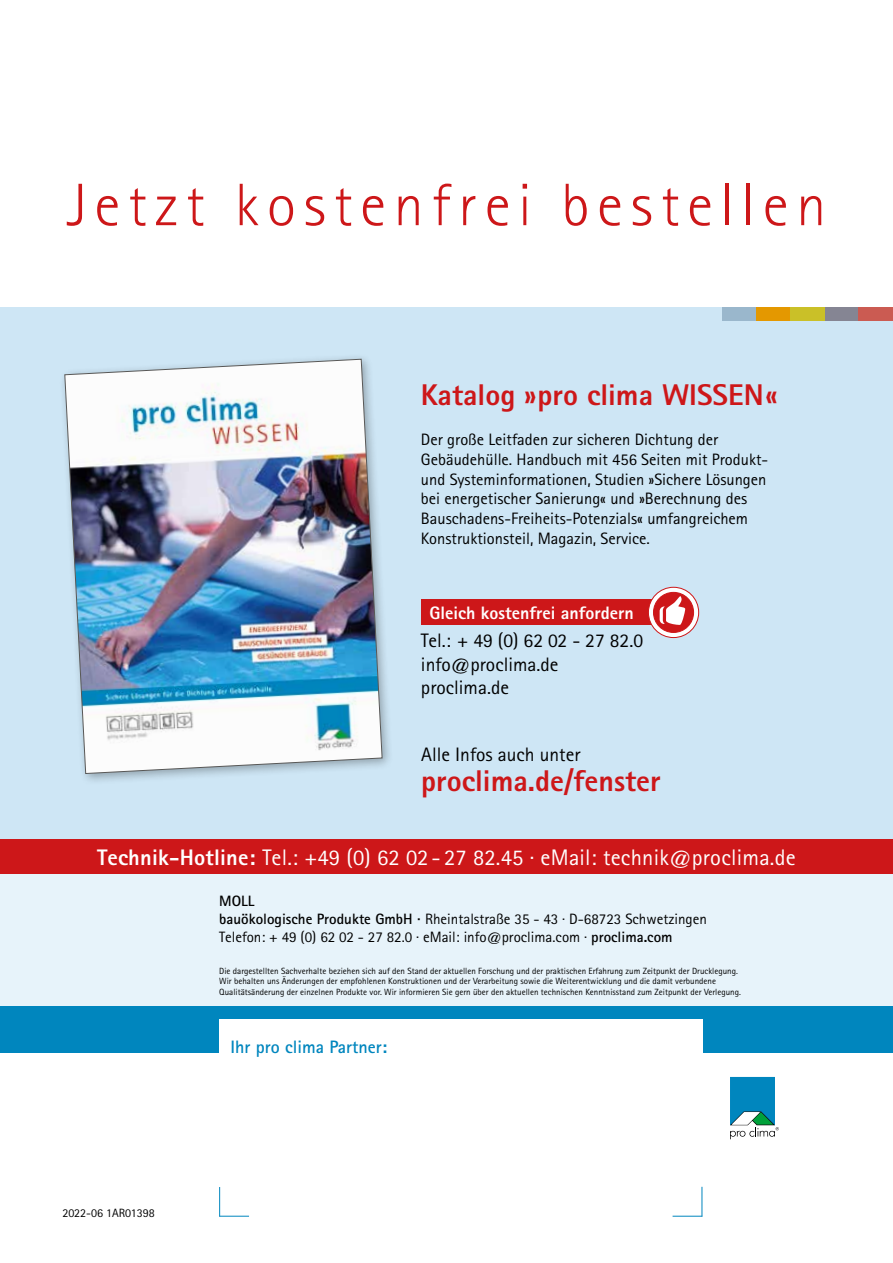
<style>
.page{position:relative;width:893px;height:1263px;background:#fff}
.page>*{position:absolute;margin:0;border:0;box-sizing:border-box;transform-origin:0 0}
.t1{font:300 60px "Rotis Sans Serif Pro";letter-spacing:.13em;color:#cd1719}
.t2{font:800 30px "Rotis Sans Serif Pro";color:#cd1719}
.t3{font:22.5px "Rotis Sans Serif Pro";letter-spacing:.01em;color:#fff}
.t4{font:19.5px/23.4px "Rotis Sans Serif Pro";color:#000}
.t5{font:800 18px "Rotis Sans Serif Pro";color:#fff}
.t6{font:700 18px "Rotis Sans Serif Pro";color:#0086be}
.t7{font:16.5px/19.8px "Rotis Sans Serif Pro";color:#000}
.t8{font:15px/18px "Rotis Sans Serif Pro";color:#000}
.t9{font:12px "Rotis Sans Serif Pro";color:#000}
.t10{font:9px/10.8px "Rotis Sans Serif Pro";color:#000}
.s1{font-weight:800}
.s2{font-weight:700}
</style>
<div class="page">
<div style="left:0;top:307px;width:893px;height:705px;background:#cee6f5"></div>
<div style="left:0;top:847px;width:893px;height:165px;background:#e7f3fa"></div>
<div style="left:0;top:1006px;width:893px;height:46px;background:#0086be"></div>
<svg style="left:730px;top:1077px;width:49px;height:62px"></svg>
<div style="left:219px;top:1019px;width:483px;height:197px;background:#fff"></div>
<svg style="left:219px;top:1187px;width:1px;height:29px"></svg>
<hr style="left:219px;top:1216px;width:30px;height:1px;background:#0086be">
<svg style="left:673px;top:1187px;width:30px;height:30px"></svg>
<div style="left:0;top:840px;width:893px;height:34px;background:#cd1719"></div>
<div style="left:59px;top:353px;width:335px;height:432px;background:#000;opacity:.3"></div>
<img style="left:65px;top:359px;width:317px;height:415px">
<div style="left:421px;top:600px;width:265px;height:25px;background:#cd1719"></div>
<svg style="left:648px;top:587px;width:51px;height:50px"></svg>
<div style="left:648px;top:587px;width:51px;height:51px;border:1px solid #cd1719;border-radius:50%"></div>
<div style="left:653px;top:592px;width:41px;height:40px;background:#cd1719;border-radius:50%"></div>
<div style="left:653px;top:592px;width:41px;height:41px;border:1px solid #cd1719;border-radius:50%"></div>
<svg style="left:660px;top:596px;width:25px;height:29px"></svg>
<div style="left:723px;top:307px;width:34px;height:13px;background:#9ab7cc"></div>
<div style="left:757px;top:307px;width:34px;height:13px;background:#e49800"></div>
<div style="left:825px;top:307px;width:34px;height:13px;background:#858593"></div>
<div style="left:791px;top:307px;width:34px;height:13px;background:#cac028"></div>
<div style="left:859px;top:307px;width:34px;height:13px;background:#cb5b52"></div>
<h1 class="t1" style="left:67px;top:170px;width:761px">Jetzt kostenfrei bestellen</h1>
<h2 class="t2" style="left:421px;top:376px;width:358px">Katalog »pro clima WISSEN«</h2>
<p class="t7" style="left:421px;top:430px;width:349px">Der große Leitfaden zur sicheren Dichtung der Gebäudehülle. Handbuch mit 456 Seiten mit Produkt&shy;und Systeminformationen, Studien »Sichere Lösungen bei energetischer Sanierung« und »Berechnung des Bauschadens-Freiheits-Potenzials« umfangreichem Konstruktionsteil, Magazin, Service.</p>
<h3 class="t5" style="left:429px;top:601px;width:206px">Gleich kostenfrei anfordern</h3>
<h3 class="t4" style="left:421px;top:629px;width:224px">Tel.: + 49 (0) 62 02 - 27 82.0 info@proclima.de proclima.de</h3>
<h3 class="t4" style="left:421px;top:743px;width:161px">Alle Infos auch unter</h3>
<h2 class="t2" style="left:421px;top:762px;width:241px">proclima.de/fenster</h2>
<h3 class="t3" style="left:97px;top:844px;width:700px"><span class="s1">Technik-Hotline:</span> Tel.: +49 (0) 62 02 - 27 82.45 · eMail: technik@proclima.de</h3>
<h3 class="t8" style="left:219px;top:892px;width:489px"><span class="s2">MOLL<br>bauökologische Produkte GmbH ·</span> Rheintalstraße 35 - 43 · D-68723 Schwetzingen<br>Telefon: + 49 (0) 62 02 - 27 82.0 · eMail: info@proclima.com · <span class="s2">proclima.com</span></h3>
<p class="t10" style="left:219px;top:965px;width:523px">Die dargestellten Sachverhalte beziehen sich auf den Stand der aktuellen Forschung und der praktischen Erfahrung zum Zeitpunkt der Drucklegung.<br>Wir behalten uns Änderungen der empfohlenen Konstruktionen und der Verarbeitung sowie die Weiterentwicklung und die damit verbundene<br>Qualitätsänderung der einzelnen Produkte vor. Wir informieren Sie gern über den aktuellen technischen Kenntnisstand zum Zeitpunkt der Verlegung.</p>
<h3 class="t9" style="left:63px;top:1205px;width:94px">2022-06 1AR01398</h3>
<h3 class="t6" style="left:231px;top:1035px;width:158px">Ihr pro clima Partner:</h3>
</div>
